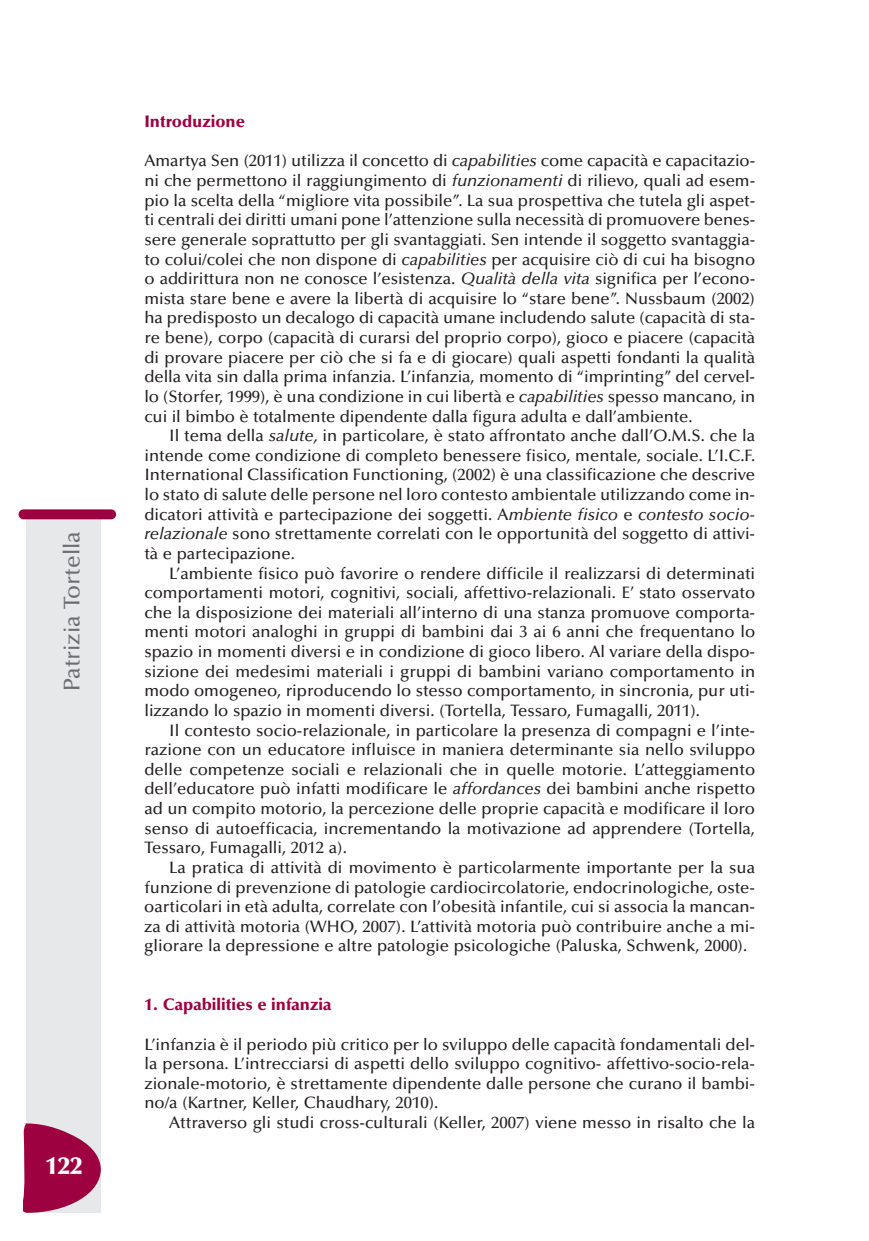
<style>
.page{position:relative;width:869px;height:1241px;background:#fff}
.page>*{position:absolute;margin:0;border:0;box-sizing:border-box;transform-origin:0 0}
.t1{font:900 24.5px "Optima";color:#fff}
.t2{font:500 22.75px "Optima";color:#6c6d70}
.t3{font:500 16.62px/19.6px "Optima";color:#231f20;text-align:justify}
.t4{font:900 16.62px "Optima";color:#9d0140}
.s1{font-style:italic}
</style>
<div class="page">
<div style="left:27px;top:517px;width:74px;height:695px;background:#e7e8e9"></div>
<div style="left:19px;top:509px;width:97px;height:10px;background:#9d0140;border-radius:5px"></div>
<svg style="left:23px;top:1122px;width:78px;height:90px"></svg>
<h2 class="t2" style="left:63px;top:690px;width:161px;rotate:-90deg">Patrizia Tortella</h2>
<h1 class="t1" style="left:45px;top:1155px;width:38px">122</h1>
<p class="t4" style="left:144px;top:115px;width:102px">Introduzione</p>
<p class="t3" style="left:144px;top:153px;width:612px">Amartya Sen (2011) utilizza il concetto di <span class="s1">capabilities</span> come capacità e capacitazio&shy;ni che permettono il raggiungimento di <span class="s1">funzionamenti</span> di rilievo, quali ad esem&shy;pio la scelta della “migliore vita possibile”. La sua prospettiva che tutela gli aspet&shy;ti centrali dei diritti umani pone l’attenzione sulla necessità di promuovere benes&shy;sere generale soprattutto per gli svantaggiati. Sen intende il soggetto svantaggia&shy;to colui/colei che non dispone di <span class="s1">capabilities</span> per acquisire ciò di cui ha bisogno o addirittura non ne conosce l’esistenza. <span class="s1">Qualità della vita</span> significa per l’econo&shy;mista stare bene e avere la libertà di acquisire lo “stare bene”. Nussbaum (2002) ha predisposto un decalogo di capacità umane includendo salute (capacità di sta&shy;re bene), corpo (capacità di curarsi del proprio corpo), gioco e piacere (capacità di provare piacere per ciò che si fa e di giocare) quali aspetti fondanti la qualità della vita sin dalla prima infanzia. L’infanzia, momento di “imprinting” del cervel&shy;lo (Storfer, 1999), è una condizione in cui libertà e <span class="s1">capabilities</span> spesso mancano, in cui il bimbo è totalmente dipendente dalla figura adulta e dall’ambiente.</p>
<p class="t3" style="left:144px;top:427px;width:612px;text-indent:25px">Il tema della <span class="s1">salute,</span> in particolare, è stato affrontato anche dall’O.M.S. che la intende come condizione di completo benessere fisico, mentale, sociale. L’I.C.F.<br>International Classification Functioning, (2002) è una classificazione che descrive lo stato di salute delle persone nel loro contesto ambientale utilizzando come in&shy;dicatori attività e partecipazione dei soggetti. A<span class="s1">mbiente fisico</span> e <span class="s1">contesto socio&shy;relazionale</span> sono strettamente correlati con le opportunità del soggetto di attivi&shy;tà e partecipazione.</p>
<p class="t3" style="left:144px;top:564px;width:612px;text-indent:25px">L’ambiente fisico può favorire o rendere difficile il realizzarsi di determinati comportamenti motori, cognitivi, sociali, affettivo-relazionali. E’ stato osservato che la disposizione dei materiali all’interno di una stanza promuove comporta&shy;menti motori analoghi in gruppi di bambini dai 3 ai 6 anni che frequentano lo spazio in momenti diversi e in condizione di gioco libero. Al variare della dispo&shy;sizione dei medesimi materiali i gruppi di bambini variano comportamento in modo omogeneo, riproducendo lo stesso comportamento, in sincronia, pur uti&shy;lizzando lo spazio in momenti diversi. (Tortella, Tessaro, Fumagalli, 2011).</p>
<p class="t3" style="left:144px;top:721px;width:612px;text-indent:25px">Il contesto socio-relazionale, in particolare la presenza di compagni e l’inte&shy;razione con un educatore influisce in maniera determinante sia nello sviluppo delle competenze sociali e relazionali che in quelle motorie. L’atteggiamento dell’educatore può infatti modificare le <span class="s1">affordances</span> dei bambini anche rispetto ad un compito motorio, la percezione delle proprie capacità e modificare il loro senso di autoefficacia, incrementando la motivazione ad apprendere (Tortella, Tessaro, Fumagalli, 2012 a).</p>
<p class="t3" style="left:144px;top:859px;width:612px;text-indent:25px">La pratica di attività di movimento è particolarmente importante per la sua funzione di prevenzione di patologie cardiocircolatorie, endocrinologiche, oste&shy;oarticolari in età adulta, correlate con l’obesità infantile, cui si associa la mancan&shy;za di attività motoria (WHO, 2007). L’attività motoria può contribuire anche a mi&shy;gliorare la depressione e altre patologie psicologiche (Paluska, Schwenk, 2000).</p>
<p class="t4" style="left:144px;top:997px;width:188px">1. Capabilities e infanzia</p>
<p class="t3" style="left:144px;top:1035px;width:612px">L’infanzia è il periodo più critico per lo sviluppo delle capacità fondamentali del&shy;la persona. L’intrecciarsi di aspetti dello sviluppo cognitivo- affettivo-socio-rela&shy;zionale-motorio, è strettamente dipendente dalle persone che curano il bambi&shy;no/a (Kartner, Keller, Chaudhary, 2010).</p>
<p class="t3" style="left:169px;top:1114px;width:587px">Attraverso gli studi cross-culturali (Keller, 2007) viene messo in risalto che la</p>
</div>
